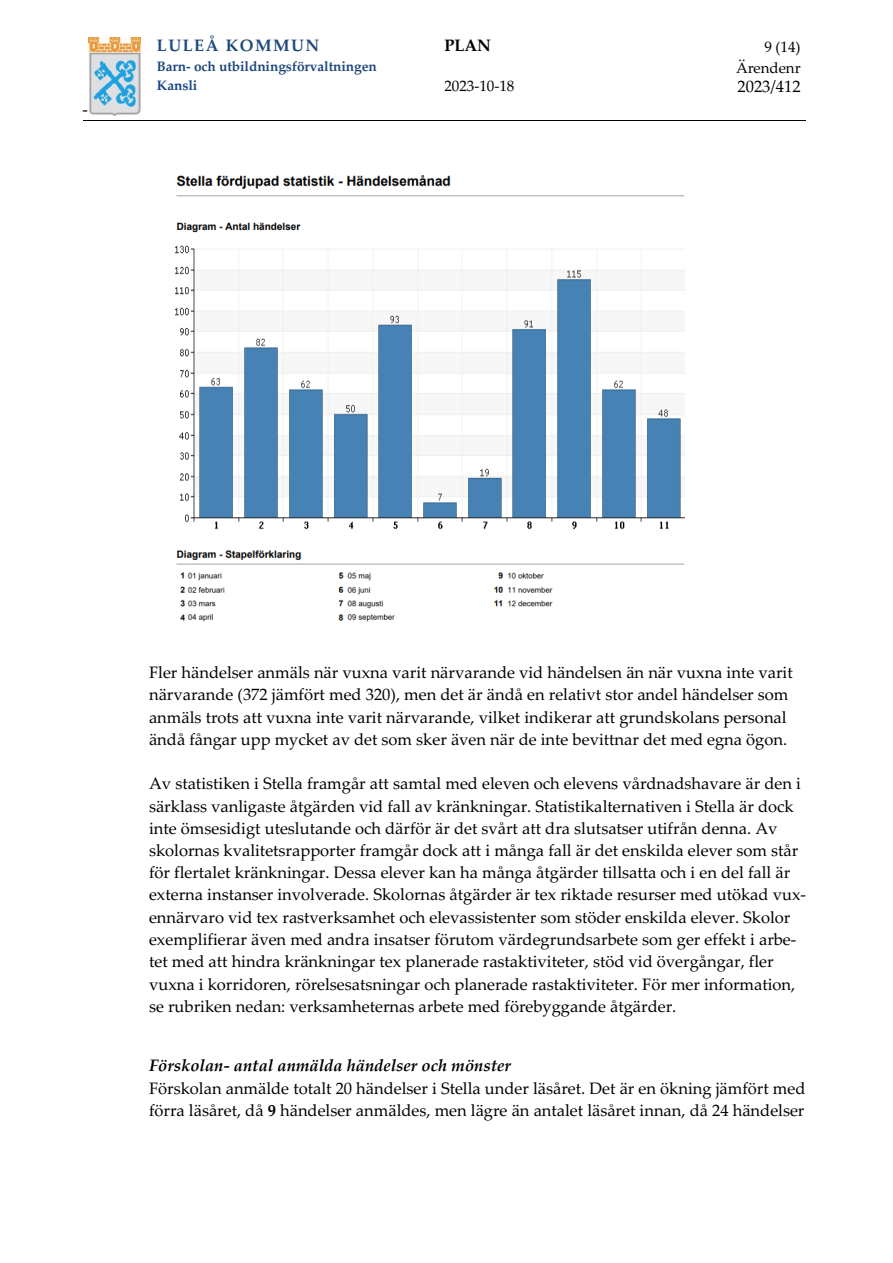
<style>
.page{position:relative;width:893px;height:1263px;background:#fff}
.page>*{position:absolute;margin:0;border:0;box-sizing:border-box;transform-origin:0 0}
.t1{font:16.5px/22.4px "Palatino Linotype";color:#000}
.t2{font:italic 700 16.5px "Palatino Linotype";color:#000}
.t3{font:700 16.5px "Palatino Linotype";letter-spacing:.085em;color:#1f497d}
.t4{font:700 16.5px "Palatino Linotype";color:#000}
.t5{font:15.15px "Palatino Linotype";letter-spacing:-.005em;color:#000}
.t6{font:700 13.65px "Palatino Linotype";letter-spacing:-.005em;color:#1f497d}
.t7{font:700 13.65px "Palatino Linotype";letter-spacing:-.005em;color:#184488}
.s1{font-weight:700}
</style>
<div class="page">
<hr style="left:83px;top:120px;width:74px;height:1px;background:#000">
<hr style="left:158px;top:120px;width:286px;height:1px;background:#000">
<hr style="left:445px;top:120px;width:222px;height:1px;background:#000">
<hr style="left:668px;top:120px;width:138px;height:1px;background:#000">
<img style="left:88px;top:37px;width:52px;height:78px">
<img style="left:175px;top:175px;width:510px;height:447px">
<p class="t1" style="left:83px;top:97px;width:7px">-</p>
<p class="t3" style="left:157px;top:34px;width:164px">LULEÅ KOMMUN</p>
<p class="t4" style="left:444px;top:34px;width:48px">PLAN</p>
<p class="t5" style="left:764px;top:36px;width:38px">9 (14)</p>
<p class="t6" style="left:157px;top:57px;width:221px">Barn- och utbildningsförvaltningen</p>
<p class="t5" style="left:736px;top:57px;width:66px">Ärendenr</p>
<p class="t7" style="left:157px;top:76px;width:42px">Kansli</p>
<p class="t5" style="left:444px;top:75px;width:72px">2023-10-18</p>
<p class="t1" style="left:737px;top:75px;width:65px">2023/412</p>
<p class="t1" style="left:149px;top:661px;width:645px">Fler händelser anmäls när vuxna varit närvarande vid händelsen än när vuxna inte varit närvarande (372 jämfört med 320), men det är ändå en relativt stor andel händelser som anmäls trots att vuxna inte varit närvarande, vilket indikerar att grundskolans personal ändå fångar upp mycket av det som sker även när de inte bevittnar det med egna ögon.</p>
<p class="t1" style="left:149px;top:772px;width:658px">Av statistiken i Stella framgår att samtal med eleven och elevens vårdnadshavare är den i särklass vanligaste åtgärden vid fall av kränkningar. Statistikalternativen i Stella är dock inte ömsesidigt uteslutande och därför är det svårt att dra slutsatser utifrån denna. Av skolornas kvalitetsrapporter framgår dock att i många fall är det enskilda elever som står för flertalet kränkningar. Dessa elever kan ha många åtgärder tillsatta och i en del fall är externa instanser involverade. Skolornas åtgärder är tex riktade resurser med utökad vux&shy;ennärvaro vid tex rastverksamhet och elevassistenter som stöder enskilda elever. Skolor exemplifierar även med andra insatser förutom värdegrundsarbete som ger effekt i arbe&shy;tet med att hindra kränkningar tex planerade rastaktiviteter, stöd vid övergångar, fler vuxna i korridoren, rörelsesatsningar och planerade rastaktiviteter. För mer information, se rubriken nedan: verksamheternas arbete med förebyggande åtgärder.</p>
<p class="t2" style="left:149px;top:1054px;width:363px">Förskolan- antal anmälda händelser och mönster</p>
<p class="t1" style="left:149px;top:1076px;width:658px">Förskolan anmälde totalt 20 händelser i Stella under läsåret. Det är en ökning jämfört med förra läsåret, då <span class="s1">9</span> händelser anmäldes, men lägre än antalet läsåret innan, då 24 händelser</p>
</div>
